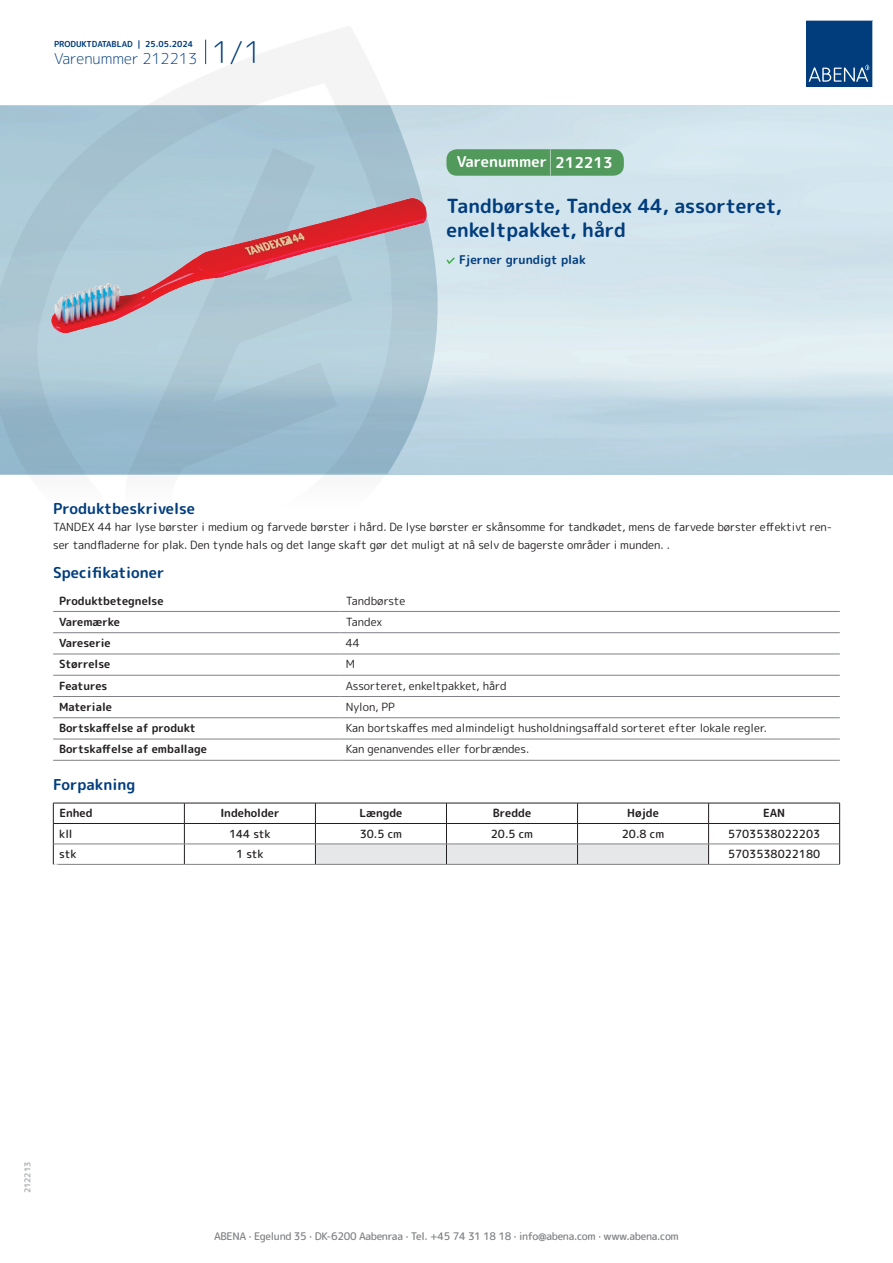
<style>
.page{position:relative;width:893px;height:1263px;background:#fff}
.page>*{position:absolute;margin:0;border:0;box-sizing:border-box;transform-origin:0 0}
.t1{font:700 19.5px/24px "Rounded Mplus 1 c";color:#013d7d}
.t2{font:700 15px "Rounded Mplus 1 c";color:#013d7d}
.t3{font:300 15px "Rounded Mplus 1 c";color:#013d7d}
.t4{font:700 15px "Rounded Mplus 1 c";color:#fff}
.t5{font:700 12px "Rounded Mplus 1 c";color:#013d7d}
.t6{font:11.25px/18px "Rounded Mplus 1 c";color:#231f20}
.t7{font:700 11.25px "Rounded Mplus 1 c";color:#231f20}
.t8{font:500 11.25px "Rounded Mplus 1 c";color:#231f20}
.t9{font:500 10.5px "Rounded Mplus 1 c";letter-spacing:-.03em;color:#808285}
.t10{font:700 10.5px "Rounded Mplus 1 c";color:#fff}
.t11{font:700 8.25px "Rounded Mplus 1 c";color:#013d7d}
.t12{font:700 8.25px "Rounded Mplus 1 c";color:#b2b3b7}
.s1{font-size:30px}
.s2{font-size:25.5px}
</style>
<div class="page">
<svg style="left:0;top:26px;width:439px;height:449px"></svg>
<svg style="left:0;top:106px;width:438px;height:368px;fill:#a6c4d2"></svg>
<svg style="left:205px;top:40px;width:1px;height:24px"></svg>
<svg style="left:806px;top:20px;width:67px;height:67px"></svg>
<img style="left:47px;top:192px;width:384px;height:145px">
<hr style="left:53px;top:611px;width:287px;height:1px;background:#808285">
<hr style="left:340px;top:611px;width:500px;height:1px;background:#808285">
<hr style="left:53px;top:632px;width:287px;height:1px;background:#808285">
<hr style="left:340px;top:632px;width:500px;height:1px;background:#808285">
<hr style="left:53px;top:654px;width:287px;height:1px;background:#808285">
<hr style="left:340px;top:654px;width:500px;height:1px;background:#808285">
<hr style="left:53px;top:675px;width:287px;height:1px;background:#808285">
<hr style="left:340px;top:675px;width:500px;height:1px;background:#808285">
<hr style="left:53px;top:696px;width:287px;height:1px;background:#808285">
<hr style="left:340px;top:696px;width:500px;height:1px;background:#808285">
<hr style="left:53px;top:717px;width:287px;height:1px;background:#808285">
<hr style="left:340px;top:717px;width:500px;height:1px;background:#808285">
<hr style="left:53px;top:739px;width:287px;height:1px;background:#808285">
<hr style="left:340px;top:739px;width:500px;height:1px;background:#808285">
<hr style="left:53px;top:760px;width:287px;height:1px;background:#808285">
<hr style="left:340px;top:760px;width:500px;height:1px;background:#808285">
<hr style="left:53px;top:803px;width:131px;height:1px;background:#231f20">
<hr style="left:184px;top:803px;width:131px;height:1px;background:#231f20">
<hr style="left:709px;top:803px;width:131px;height:1px;background:#231f20">
<hr style="left:53px;top:823px;width:131px;height:1px;background:#231f20">
<hr style="left:184px;top:823px;width:131px;height:1px;background:#231f20">
<hr style="left:709px;top:823px;width:131px;height:1px;background:#231f20">
<svg style="left:53px;top:803px;width:1px;height:61px"></svg>
<svg style="left:184px;top:803px;width:1px;height:61px"></svg>
<svg style="left:315px;top:803px;width:394px;height:61px"></svg>
<svg style="left:839px;top:803px;width:1px;height:61px"></svg>
<hr style="left:54px;top:844px;width:130px;height:1px;background:#808285">
<hr style="left:184px;top:844px;width:131px;height:1px;background:#808285">
<hr style="left:315px;top:844px;width:131px;height:1px;background:#808285">
<hr style="left:446px;top:844px;width:131px;height:1px;background:#808285">
<hr style="left:577px;top:844px;width:132px;height:1px;background:#808285">
<hr style="left:709px;top:844px;width:130px;height:1px;background:#808285">
<hr style="left:53px;top:864px;width:131px;height:1px;background:#808285">
<hr style="left:184px;top:864px;width:131px;height:1px;background:#808285">
<hr style="left:315px;top:864px;width:131px;height:1px;background:#808285">
<hr style="left:446px;top:864px;width:131px;height:1px;background:#808285">
<hr style="left:577px;top:864px;width:132px;height:1px;background:#808285">
<hr style="left:709px;top:864px;width:131px;height:1px;background:#808285">
<svg style="left:446px;top:257px;width:9px;height:7px"></svg>
<div style="left:446px;top:149px;width:178px;height:27px;background:#52995c;border-radius:10px"></div>
<p class="t11" style="left:54px;top:38px;width:141px">PRODUKTDATABLAD | 25.05.2024</p>
<h2 class="t3" style="left:54px;top:48px;width:209px">Varenummer 212213 <span class="s1">1/1</span></h2>
<h2 class="t4" style="left:457px;top:151px;width:157px">Varenummer <span class="s2">|</span> 212213</h2>
<h1 class="t1" style="left:446px;top:194px;width:337px">Tandbørste, Tandex 44, assorteret, enkeltpakket, hård</h1>
<p class="t5" style="left:459px;top:251px;width:128px">Fjerner grundigt plak</p>
<h2 class="t2" style="left:53px;top:498px;width:143px">Produktbeskrivelse</h2>
<p class="t6" style="left:53px;top:517px;width:780px">TANDEX 44 har lyse børster i medium og farvede børster i hård. De lyse børster er skånsomme for tandkødet, mens de farvede børster effektivt ren&shy;ser tandfladerne for plak. Den tynde hals og det lange skaft gør det muligt at nå selv de bagerste områder i munden. .</p>
<h2 class="t2" style="left:53px;top:562px;width:113px">Specifikationer</h2>
<p class="t7" style="left:59px;top:592px;width:106px">Produktbetegnelse</p>
<p class="t6" style="left:346px;top:591px;width:61px">Tandbørste</p>
<p class="t7" style="left:59px;top:614px;width:62px">Varemærke</p>
<p class="t6" style="left:346px;top:613px;width:38px">Tandex</p>
<p class="t7" style="left:59px;top:635px;width:53px">Vareserie</p>
<p class="t6" style="left:346px;top:634px;width:15px">44</p>
<p class="t7" style="left:59px;top:656px;width:53px">Størrelse</p>
<p class="t6" style="left:346px;top:655px;width:11px">M</p>
<p class="t7" style="left:59px;top:678px;width:50px">Features</p>
<p class="t6" style="left:346px;top:676px;width:162px">Assorteret, enkeltpakket, hård</p>
<p class="t7" style="left:59px;top:699px;width:54px">Materiale</p>
<p class="t6" style="left:346px;top:698px;width:51px">Nylon, PP</p>
<p class="t7" style="left:59px;top:720px;width:138px">Bortskaffelse af produkt</p>
<p class="t6" style="left:346px;top:719px;width:423px">Kan bortskaffes med almindeligt husholdningsaffald sorteret efter lokale regler.</p>
<p class="t7" style="left:59px;top:741px;width:149px">Bortskaffelse af emballage</p>
<p class="t6" style="left:346px;top:740px;width:185px">Kan genanvendes eller forbrændes.</p>
<h2 class="t2" style="left:53px;top:774px;width:84px">Forpakning</h2>
<p class="t7" style="left:59px;top:805px;width:35px">Enhed</p>
<p class="t7" style="left:220px;top:805px;width:61px">Indeholder</p>
<p class="t7" style="left:359px;top:805px;width:44px">Længde</p>
<p class="t7" style="left:493px;top:805px;width:40px">Bredde</p>
<p class="t7" style="left:627px;top:805px;width:33px">Højde</p>
<p class="t7" style="left:763px;top:805px;width:24px">EAN</p>
<p class="t8" style="left:59px;top:826px;width:15px">kll</p>
<p class="t8" style="left:229px;top:826px;width:43px">144 stk</p>
<p class="t8" style="left:360px;top:826px;width:44px">30.5 cm</p>
<p class="t8" style="left:491px;top:826px;width:44px">20.5 cm</p>
<p class="t8" style="left:622px;top:826px;width:44px">20.8 cm</p>
<p class="t8" style="left:728px;top:826px;width:94px">5703538022203</p>
<p class="t8" style="left:59px;top:846px;width:19px">stk</p>
<p class="t8" style="left:236px;top:846px;width:29px">1 stk</p>
<p class="t8" style="left:728px;top:846px;width:94px">5703538022180</p>
<p class="t10" style="left:53px;top:860px;width:7px">*</p>
<p class="t12" style="left:22px;top:1193px;width:33px;rotate:-90deg">212213</p>
<p class="t9" style="left:214px;top:1229px;width:466px">ABENA · Egelund 35 · DK-6200 Aabenraa · Tel. +45 74 31 18 18 · info@abena.com · www.abena.com</p>
</div>
